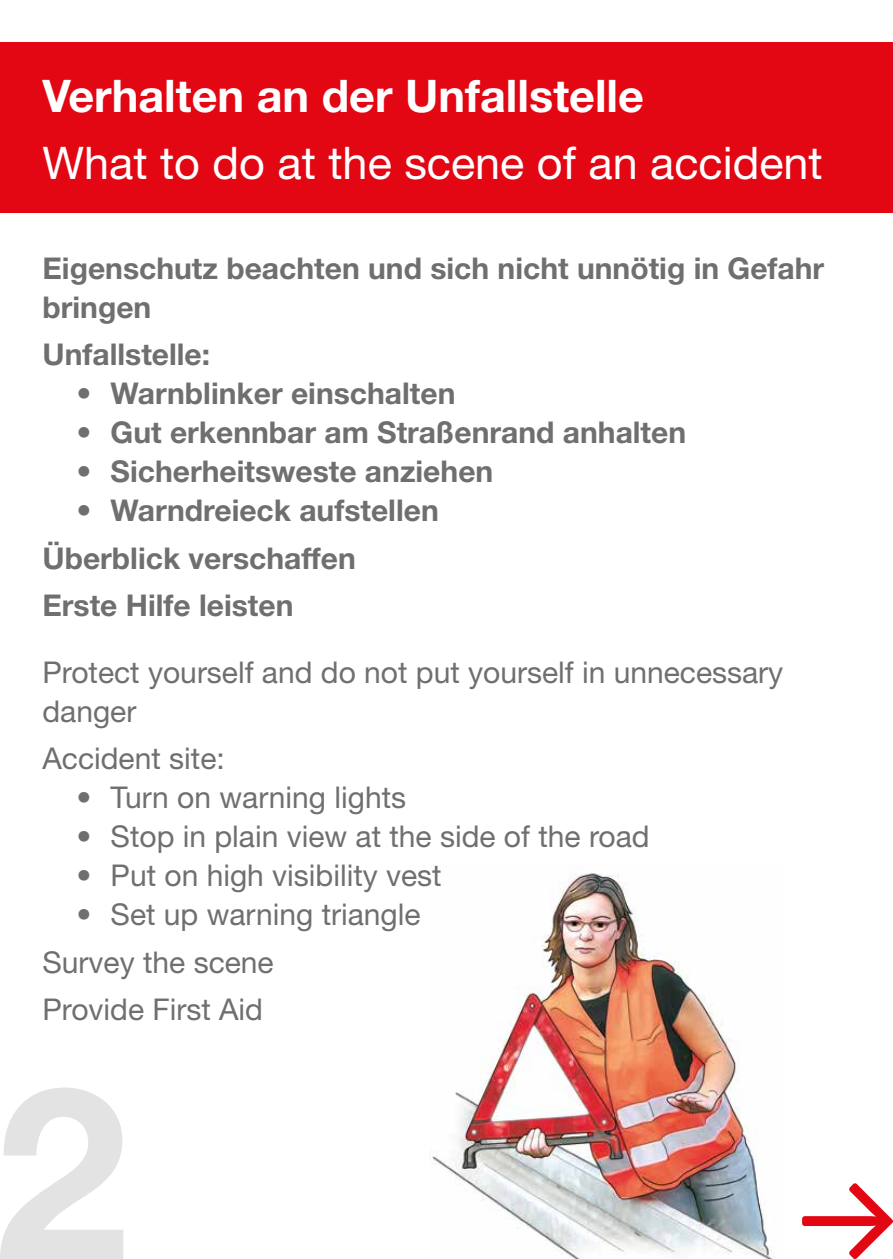
<style>
.page{position:relative;width:893px;height:1259px;background:#fff}
.page>*{position:absolute;margin:0;border:0;box-sizing:border-box;transform-origin:0 0}
.t1{font:700 240px "Helvetica Neue LT";color:#e3e3e3}
.t2{font:45px "Helvetica Neue LT";color:#fff}
.t3{font:700 45px "Helvetica Neue LT";color:#fff}
.t4{font:700 30px/39px "Helvetica Neue LT";color:#706f6f}
.t5{font:30px/39px "Helvetica Neue LT";color:#706f6f}
</style>
<div class="page">
<div style="left:0;top:43px;width:893px;height:170px;background:#e30613"></div>
<svg style="left:802px;top:1183px;width:91px;height:76px"></svg>
<img style="left:429px;top:873px;width:345px;height:386px">
<h2 class="t3" style="left:43px;top:68px;width:603px">Verhalten an der Unfallstelle</h2>
<h2 class="t2" style="left:43px;top:136px;width:782px">What to do at the scene of an accident</h2>
<p class="t4" style="left:43px;top:248px;width:783px">Eigenschutz beachten und sich nicht unnötig in Gefahr bringen</p>
<p class="t4" style="left:111px;top:334px;width:346px;text-indent:-68px">Unfallstelle:<br>Warnblinker einschalten</p>
<p class="t4" style="left:77px;top:373px;width:17px">•</p>
<p class="t4" style="left:77px;top:412px;width:17px">•</p>
<p class="t4" style="left:77px;top:451px;width:17px">•</p>
<p class="t4" style="left:111px;top:412px;width:577px">Gut erkennbar am Straßenrand anhalten</p>
<p class="t4" style="left:111px;top:451px;width:384px">Sicherheitsweste anziehen</p>
<p class="t4" style="left:111px;top:490px;width:330px">Warndreieck aufstellen</p>
<p class="t4" style="left:43px;top:486px;width:315px;line-height:47.4px;text-indent:34px">•<br>Überblick verschaffen<br>Erste Hilfe leisten</p>
<p class="t5" style="left:43px;top:652px;width:742px">Protect yourself and do not put yourself in unnecessary danger</p>
<p class="t5" style="left:111px;top:739px;width:297px;text-indent:-68px">Accident site:<br>Turn on warning lights</p>
<p class="t5" style="left:77px;top:778px;width:16px">•</p>
<p class="t5" style="left:77px;top:817px;width:16px">•</p>
<p class="t5" style="left:77px;top:856px;width:16px">•</p>
<p class="t5" style="left:111px;top:817px;width:540px">Stop in plain view at the side of the road</p>
<p class="t5" style="left:111px;top:856px;width:333px">Put on high visibility vest</p>
<p class="t5" style="left:111px;top:895px;width:311px">Set up warning triangle</p>
<p class="t5" style="left:43px;top:890px;width:233px;line-height:47.4px;text-indent:34px">•<br>Survey the scene<br>Provide First Aid</p>
<h1 class="t1" style="left:-5px;top:1025px;width:135px">2</h1>
</div>
